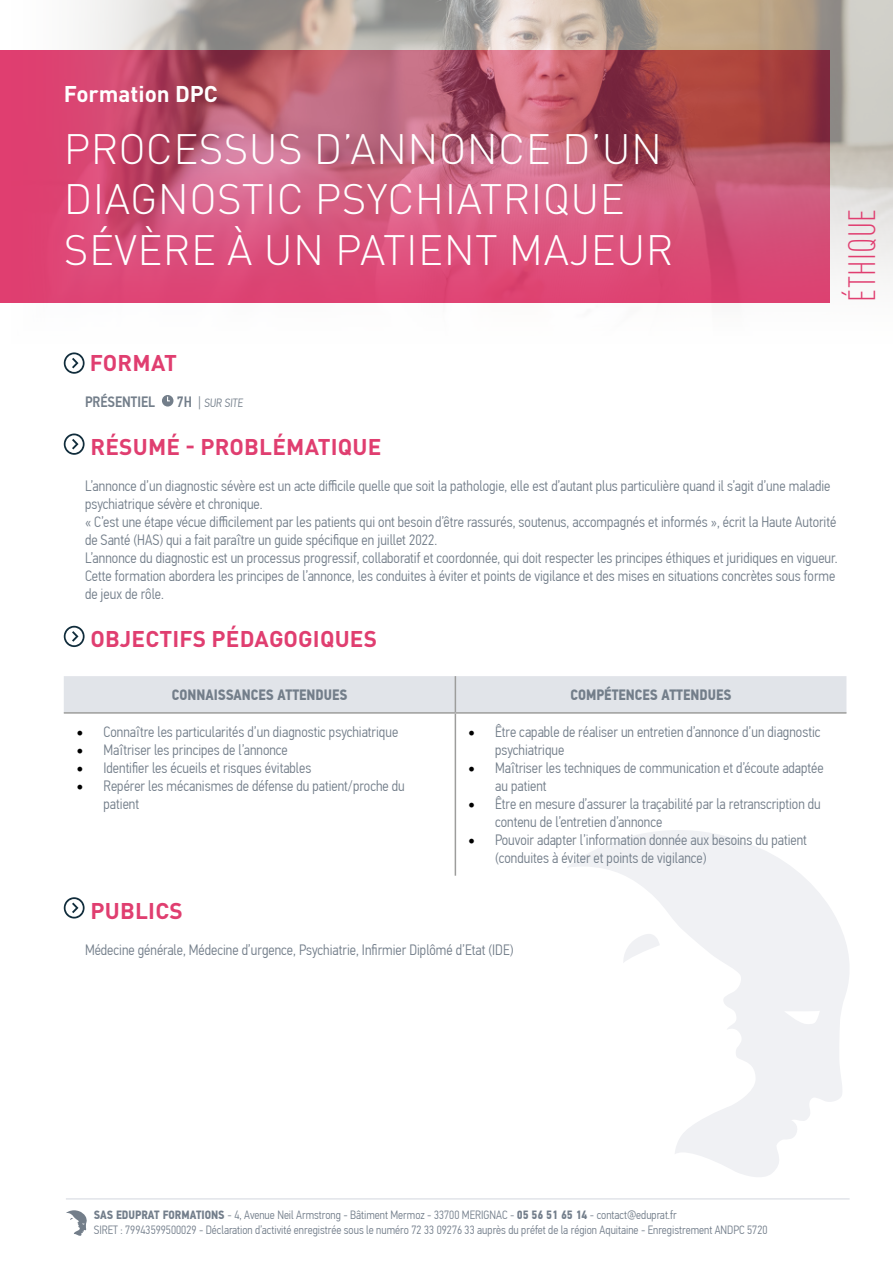
<style>
.page{position:relative;width:893px;height:1263px;background:#fff}
.page>*{position:absolute;margin:0;border:0;box-sizing:border-box;transform-origin:0 0}
.t1{font:300 42px/50.4px "DINOT";letter-spacing:.01em;color:#fff}
.t2{font:300 condensed 37.5px "DINOT";letter-spacing:.01em;color:#e03e70}
.t3{font:700 22.5px "DINOT";letter-spacing:.01em;color:#e03e70}
.t4{font:700 22.5px "DINOT";color:#fff}
.t5{font:300 15px/18px "PF Din Text Cond Pro";color:#737e8a}
.t6{font:700 15px "PF Din Text Cond Pro";color:#737e8a}
.t7{font:500 15px "PF Din Text Cond Pro";color:#737e8a}
.t8{font:300 12px/14.4px "PF Din Text Cond Pro";color:#737e8b}
.t9{font:300 12px "PF Din Text Cond Pro";color:#737e8a}
.s1{font-weight:500;font-size:15px}
.s2{font-size:15px}
.s3{font-family:"Minion Pro";font-weight:400;font-size:18px;color:#000}
.s4{font-weight:700}
</style>
<div class="page">
<hr style="left:66px;top:1198px;width:784px;height:1px;background:#e1e4e9">
<svg style="left:66px;top:1210px;width:21px;height:26px"></svg>
<svg style="left:568px;top:830px;width:281px;height:347px"></svg>
<img style="left:0;top:0;width:893px;height:365px">
<svg style="left:64px;top:352px;width:21px;height:22px"></svg>
<div style="left:162px;top:395px;width:11px;height:11px;background:#737e8a;border-radius:50%"></div>
<svg style="left:167px;top:396px;width:3px;height:6px"></svg>
<svg style="left:64px;top:433px;width:21px;height:22px"></svg>
<svg style="left:64px;top:626px;width:21px;height:21px"></svg>
<svg style="left:64px;top:897px;width:21px;height:21px"></svg>
<div style="left:64px;top:676px;width:782px;height:36px;background:#e1e4e9"></div>
<hr style="left:455px;top:676px;width:1px;height:36px;background:#9d9d9c">
<hr style="left:64px;top:712px;width:391px;height:2px;background:#9d9d9c">
<hr style="left:455px;top:712px;width:391px;height:2px;background:#9d9d9c">
<hr style="left:455px;top:714px;width:1px;height:162px;background:#9d9d9c">
<h3 class="t4" style="left:64px;top:79px;width:156px">Formation DPC</h3>
<h1 class="t1" style="left:64px;top:123px;width:611px">PROCESSUS D’ANNONCE D’UN<br>DIAGNOSTIC PSYCHIATRIQUE<br>SÉVÈRE À UN PATIENT MAJEUR</h1>
<h2 class="t2" style="left:840px;top:302px;width:95px;rotate:-90deg">ÉTHIQUE</h2>
<h3 class="t3" style="left:90px;top:348px;width:89px">FORMAT</h3>
<p class="t7" style="left:85px;top:392px;width:72px">PRÉSENTIEL</p>
<p class="t9" style="left:177px;top:396px;width:69px"><span class="s1">7H</span> <span class="s2">|</span> SUR SITE</p>
<h3 class="t3" style="left:91px;top:432px;width:292px">RÉSUMÉ - PROBLÉMATIQUE</h3>
<p class="t5" style="left:85px;top:477px;width:754px">L’annonce d’un diagnostic sévère est un acte difficile quelle que soit la pathologie, elle est d’autant plus particulière quand il s’agit d’une maladie psychiatrique sévère et chronique.<br>« C’est une étape vécue difficilement par les patients qui ont besoin d’être rassurés, soutenus, accompagnés et informés », écrit la Haute Autorité de Santé (HAS) qui a fait paraître un guide spécifique en juillet 2022.<br>L’annonce du diagnostic est un processus progressif, collaboratif et coordonnée, qui doit respecter les principes éthiques et juridiques en vigueur.<br>Cette formation abordera les principes de l’annonce, les conduites à éviter et points de vigilance et des mises en situations concrètes sous forme de jeux de rôle.</p>
<h3 class="t3" style="left:91px;top:624px;width:288px">OBJECTIFS PÉDAGOGIQUES</h3>
<p class="t6" style="left:172px;top:686px;width:177px">CONNAISSANCES ATTENDUES</p>
<p class="t6" style="left:571px;top:686px;width:162px">COMPÉTENCES ATTENDUES</p>
<p class="t5" style="left:77px;top:723px;width:323px"><span class="s3">•</span> Connaître les particularités d’un diagnostic psychiatrique</p>
<p class="t5" style="left:77px;top:741px;width:213px"><span class="s3">•</span> Maîtriser les principes de l’annonce</p>
<p class="t5" style="left:77px;top:759px;width:236px"><span class="s3">•</span> Identifier les écueils et risques évitables</p>
<p class="t5" style="left:104px;top:777px;width:303px;text-indent:-27px"><span class="s3">•</span> Repérer les mécanismes de défense du patient/proche du patient</p>
<p class="t5" style="left:495px;top:723px;width:327px;text-indent:-27px"><span class="s3">•</span> Être capable de réaliser un entretien d’annonce d’un diagnostic psychiatrique</p>
<p class="t5" style="left:495px;top:759px;width:330px;text-indent:-27px"><span class="s3">•</span> Maîtriser les techniques de communication et d’écoute adaptée au patient</p>
<p class="t5" style="left:495px;top:795px;width:327px;text-indent:-27px"><span class="s3">•</span> Être en mesure d’assurer la traçabilité par la retranscription du contenu de l’entretien d’annonce</p>
<p class="t5" style="left:495px;top:831px;width:313px;text-indent:-27px"><span class="s3">•</span> Pouvoir adapter l’information donnée aux besoins du patient (conduites à éviter et points de vigilance)</p>
<h3 class="t3" style="left:91px;top:896px;width:94px">PUBLICS</h3>
<p class="t5" style="left:85px;top:940px;width:430px">Médecine générale, Médecine d’urgence, Psychiatrie, Infirmier Diplômé d’Etat (IDE)</p>
<p class="t8" style="left:94px;top:1208px;width:675px"><span class="s4">SAS EDUPRAT FORMATIONS</span> - 4, Avenue Neil Armstrong - Bâtiment Mermoz - 33700 MERIGNAC - <span class="s4">05 56 51 65 14</span> - contact@eduprat.fr<br>SIRET : 79943599500029 - Déclaration d’activité enregistrée sous le numéro 72 33 09276 33 auprès du préfet de la région Aquitaine - Enregistrement ANDPC 5720</p>
</div>
